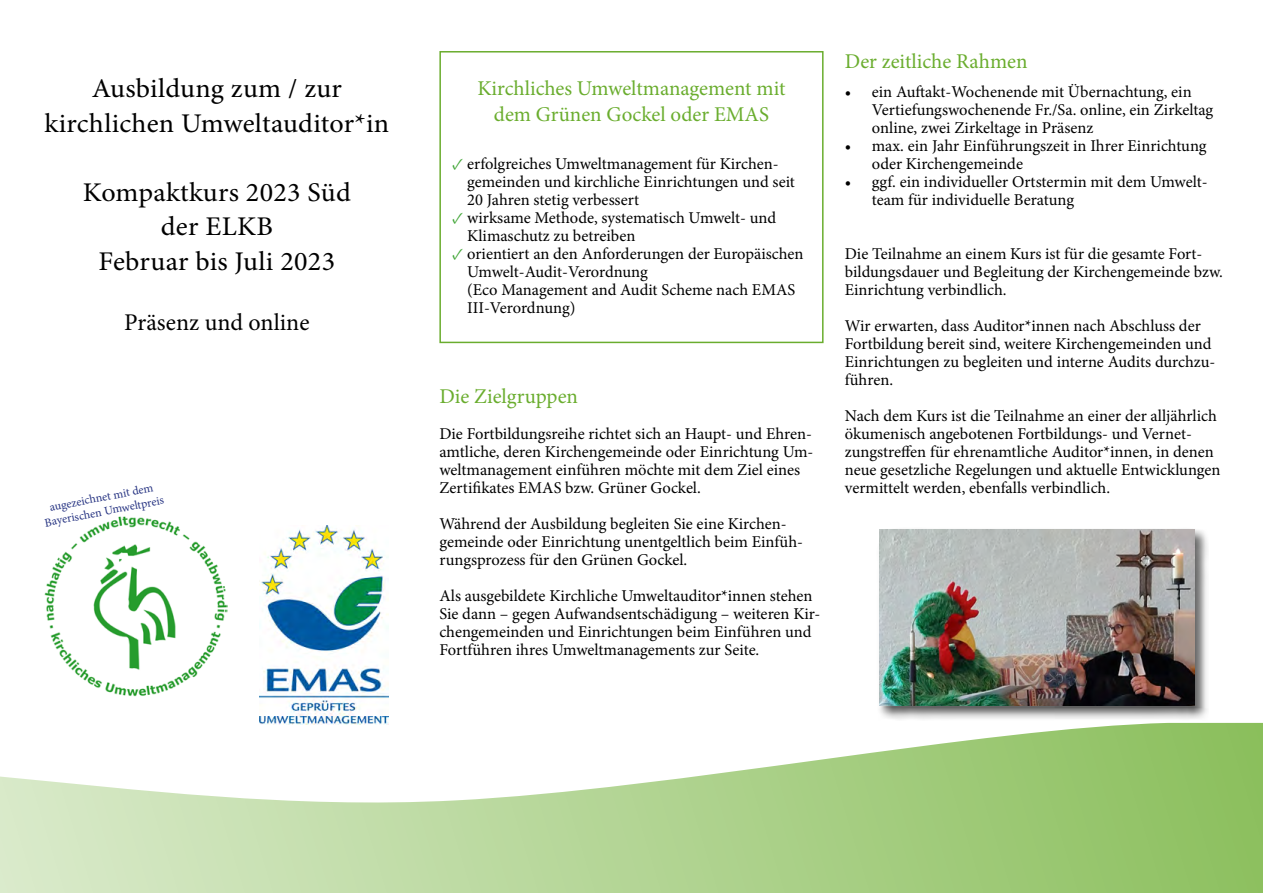
<style>
.page{position:relative;width:1263px;height:893px;background:#fff}
.page>*{position:absolute;margin:0;border:0;box-sizing:border-box;transform-origin:0 0}
.t1{font:27px/34.5px "Minion Pro";letter-spacing:.01em;color:#000;text-align:center;scale:1.04 1}
.t2{font:24px "Minion Pro";color:#000}
.t3{font:21px/25.2px "Minion Pro";color:#6aad2e;text-align:center}
.t4{font:16.5px/18px "Minion Pro";color:#000}
.t5{font:12px/14.4px "Minion Pro";color:#283583;text-align:center}
.s1{color:#3fa535}
</style>
<div class="page">
<svg style="left:0;top:723px;width:1263px;height:170px"></svg>
<img style="left:44px;top:516px;width:183px;height:181px">
<img style="left:259px;top:526px;width:129px;height:199px">
<div style="left:876px;top:527px;width:333px;height:193px;background:#000;opacity:.63"></div>
<img style="left:879px;top:530px;width:315px;height:176px">
<div style="left:439px;top:51px;width:384px;height:292px;border:2px solid #6aad2e"></div>
<h1 class="t1" style="left:44px;top:71px;width:333px">Ausbildung zum / zur kirchlichen Umweltauditor*in</h1>
<h1 class="t1" style="left:83px;top:175px;width:259px">Kompaktkurs 2023 Süd der ELKB<br>Februar bis Juli 2023</h1>
<h2 class="t2" style="left:124px;top:306px;width:187px">Präsenz und online</h2>
<p class="t5" style="left:41px;top:502px;width:123px;rotate:-11deg">augezeichnet mit dem<br>Bayerischen Umweltpreis</p>
<p class="t3" style="left:477px;top:76px;width:309px">Kirchliches Umweltmanagement mit dem Grünen Gockel oder EMAS</p>
<p class="t4" style="left:467px;top:154px;width:329px;text-indent:-15px"><span class="s1">✓</span> erfolgreiches Umweltmanagement für Kirchen&shy;gemeinden und kirchliche Einrichtungen und seit<br>20 Jahren stetig verbessert</p>
<p class="t4" style="left:467px;top:208px;width:311px;text-indent:-15px"><span class="s1">✓</span> wirksame Methode, systematisch Umwelt- und<br>Klimaschutz zu betreiben</p>
<p class="t4" style="left:467px;top:244px;width:338px;text-indent:-15px"><span class="s1">✓</span> orientiert an den Anforderungen der Europäischen Umwelt-Audit-Verordnung<br>(Eco Management and Audit Scheme nach EMAS III-Verordnung)</p>
<p class="t3" style="left:439px;top:383px;width:140px">Die Zielgruppen</p>
<p class="t4" style="left:439px;top:424px;width:376px">Die Fortbildungsreihe richtet sich an Haupt- und Ehren&shy;amtliche, deren Kirchengemeinde oder Einrichtung Um&shy;weltmanagement einführen möchte mit dem Ziel eines Zertifikates EMAS bzw. Grüner Gockel.</p>
<p class="t4" style="left:439px;top:514px;width:365px">Während der Ausbildung begleiten Sie eine Kirchen&shy;gemeinde oder Einrichtung unentgeltlich beim Einfüh&shy;rungsprozess für den Grünen Gockel.</p>
<p class="t4" style="left:439px;top:586px;width:382px">Als ausgebildete Kirchliche Umweltauditor*innen stehen Sie dann – gegen Aufwandsentschädigung – weiteren Kir&shy;chengemeinden und Einrichtungen beim Einführen und Fortführen ihres Umweltmanagements zur Seite.</p>
<p class="t3" style="left:845px;top:49px;width:184px">Der zeitliche Rahmen</p>
<p class="t4" style="left:872px;top:82px;width:343px;text-indent:-27px">• ein Auftakt-Wochenende mit Übernachtung, ein<br>Vertiefungswochenende Fr./Sa. online, ein Zirkeltag online, zwei Zirkeltage in Präsenz</p>
<p class="t4" style="left:872px;top:136px;width:336px;text-indent:-27px">• max. ein Jahr Einführungszeit in Ihrer Einrichtung oder Kirchengemeinde</p>
<p class="t4" style="left:872px;top:172px;width:337px;text-indent:-27px">• ggf. ein individueller Ortstermin mit dem Umwelt&shy;team für individuelle Beratung</p>
<p class="t4" style="left:845px;top:244px;width:380px">Die Teilnahme an einem Kurs ist für die gesamte Fort&shy;bildungsdauer und Begleitung der Kirchengemeinde bzw.<br>Einrichtung verbindlich.</p>
<p class="t4" style="left:845px;top:316px;width:372px">Wir erwarten, dass Auditor*innen nach Abschluss der Fortbildung bereit sind, weitere Kirchengemeinden und Einrichtungen zu begleiten und interne Audits durchzu&shy;führen.</p>
<p class="t4" style="left:845px;top:406px;width:377px">Nach dem Kurs ist die Teilnahme an einer der alljährlich ökumenisch angebotenen Fortbildungs- und Vernet&shy;zungstreffen für ehrenamtliche Auditor*innen, in denen neue gesetzliche Regelungen und aktuelle Entwicklungen vermittelt werden, ebenfalls verbindlich.</p>
</div>
